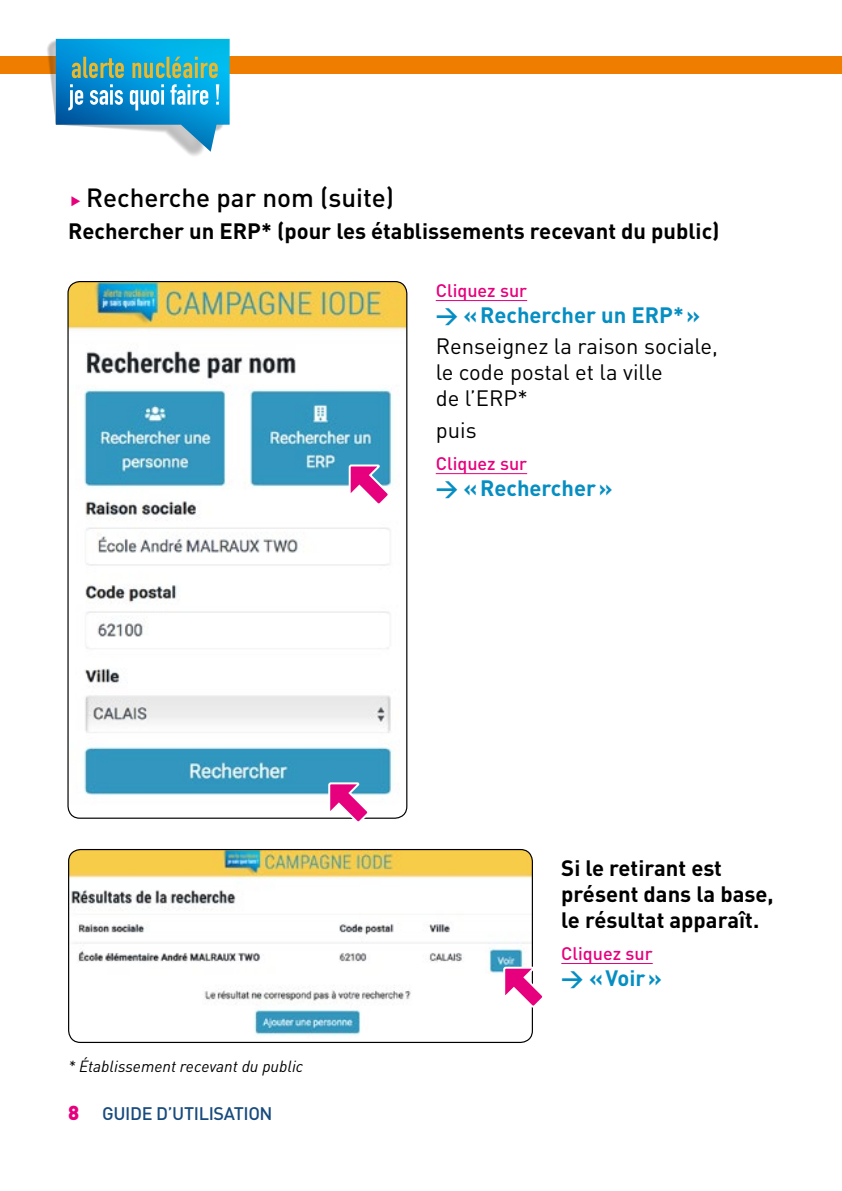
<style>
.page{position:relative;width:842px;height:1191px;background:#fff}
.page>*{position:absolute;margin:0;border:0;box-sizing:border-box;transform-origin:0 0}
.t1{font:500 26px "DIN";color:#000}
.t2{font:700 22px/26px "DIN";color:#000}
.t3{font:22px/26px "DIN";color:#000}
.t4{font:700 22px "DIN";color:#068ec2}
.t5{font:500 18px "DIN";color:#e6007d}
.t6{font:500 18px "DIN";letter-spacing:-.02em;color:#184b7d}
.t7{font:italic 16px "DIN";color:#000}
.s1{font-weight:900;font-size:20px;color:#e6007d}
</style>
<div class="page">
<hr style="left:436px;top:300px;width:91px;height:1px;background:#e6007d">
<hr style="left:436px;top:473px;width:91px;height:1px;background:#e6007d">
<hr style="left:561px;top:963px;width:92px;height:1px;background:#e6007d">
<img style="left:69px;top:281px;width:338px;height:537px">
<img style="left:69px;top:849px;width:463px;height:193px">
<div style="left:68px;top:849px;width:465px;height:194px;border:1px solid #000;border-radius:12px"></div>
<svg style="left:327px;top:781px;width:44px;height:41px"></svg>
<svg style="left:347px;top:463px;width:44px;height:44px"></svg>
<svg style="left:502px;top:965px;width:41px;height:44px"></svg>
<div style="left:0;top:57px;width:842px;height:17px;background:#ef7d00"></div>
<svg style="left:46px;top:39px;width:184px;height:117px"></svg>
<p class="t1" style="left:86px;top:181px;width:309px">Recherche par nom (suite)</p>
<p class="t2" style="left:68px;top:217px;width:653px">Rechercher un ERP* (pour les établissements recevant du public)</p>
<p class="t5" style="left:436px;top:278px;width:93px">Cliquez sur</p>
<p class="t4" style="left:436px;top:300px;width:266px">&gt; «Rechercher un ERP*»</p>
<p class="t3" style="left:436px;top:333px;width:284px">Renseignez la raison sociale, le code postal et la ville<br>de l’ERP*</p>
<p class="t3" style="left:436px;top:417px;width:42px">puis</p>
<p class="t5" style="left:436px;top:451px;width:93px">Cliquez sur</p>
<p class="t4" style="left:436px;top:473px;width:178px">&gt; «Rechercher»</p>
<p class="t7" style="left:68px;top:1056px;width:237px">* Établissement recevant du public</p>
<p class="t6" style="left:68px;top:1102px;width:206px"><span class="s1">8</span> GUIDE D’UTILISATION</p>
<p class="t2" style="left:561px;top:854px;width:214px">Si le retirant est présent dans la base, le résultat apparaît.</p>
<p class="t5" style="left:561px;top:941px;width:93px">Cliquez sur</p>
<p class="t4" style="left:561px;top:963px;width:102px">&gt; «Voir»</p>
</div>
